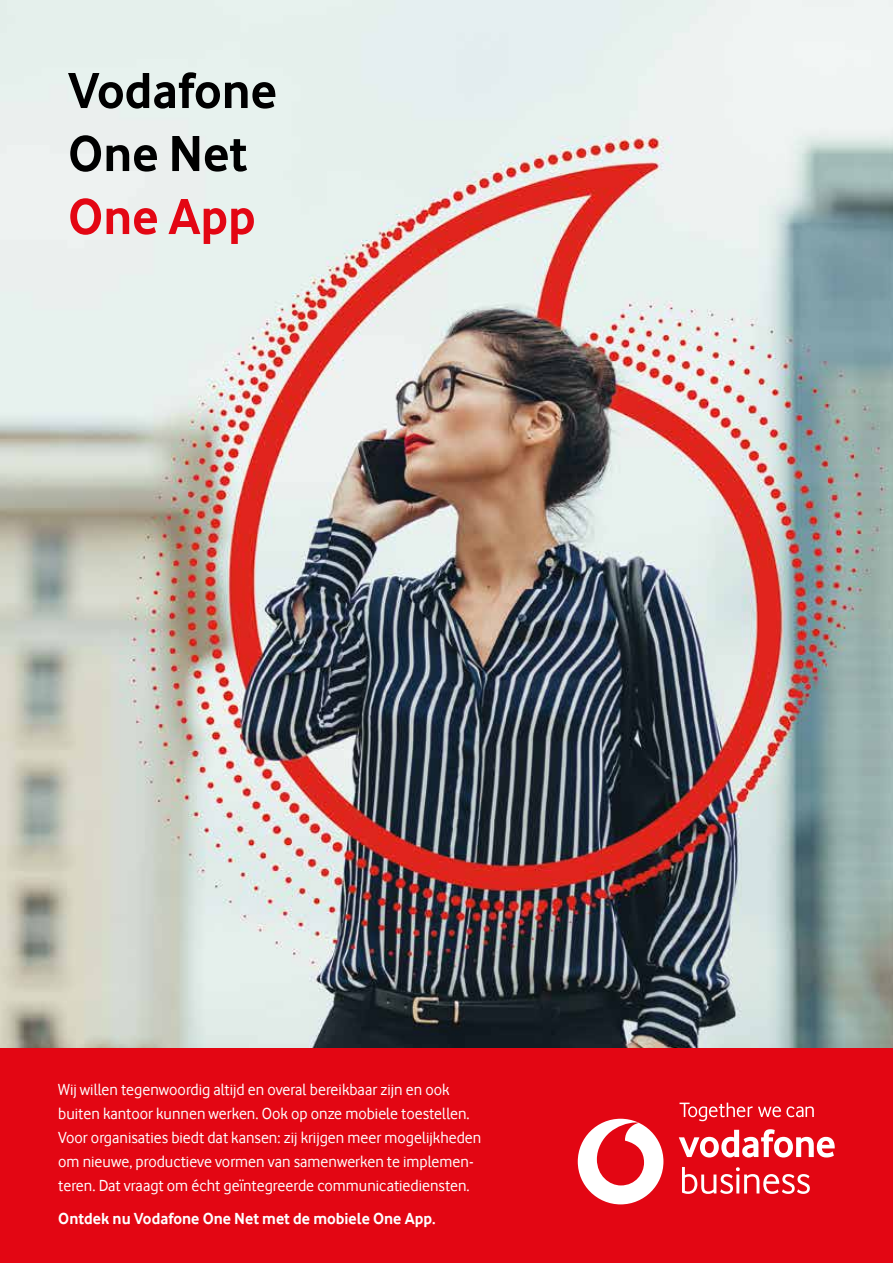
<style>
.page{position:relative;width:893px;height:1263px;background:#fff}
.page>*{position:absolute;margin:0;border:0;box-sizing:border-box;transform-origin:0 0}
.t1{font:700 52.5px/63px "Vodafone Rg";color:#000}
.t2{font:700 52.5px "Vodafone Rg";color:#e30613}
.t3{font:16.5px/24px "Vodafone Rg";color:#fff}
.t4{font:700 16.5px "Vodafone Rg";color:#fff}
</style>
<div class="page">
<img style="left:0;top:0;width:893px;height:1048px">
<div style="left:0;top:1048px;width:893px;height:215px;background:#e30613"></div>
<div style="left:578px;top:1119px;width:85px;height:85px;background:#fff;border-radius:50%"></div>
<svg style="left:597px;top:1122px;width:47px;height:63px"></svg>
<svg style="left:679px;top:1129px;width:156px;height:28px"></svg>
<svg style="left:682px;top:1167px;width:128px;height:27px"></svg>
<svg style="left:679px;top:1102px;width:135px;height:19px"></svg>
<h1 class="t1" style="left:68px;top:58px;width:210px">Vodafone<br>One Net</h1>
<h1 class="t2" style="left:68px;top:186px;width:189px">One App</h1>
<p class="t3" style="left:58px;top:1077px;width:425px">Wij willen tegenwoordig altijd en overal bereikbaar zijn en ook buiten kantoor kunnen werken. Ook op onze mobiele toestellen.<br>Voor organisaties biedt dat kansen: zij krijgen meer mogelijkheden om nieuwe, productieve vormen van samenwerken te implemen&shy;teren. Dat vraagt om écht geïntegreerde communicatiediensten.</p>
<p class="t4" style="left:58px;top:1208px;width:379px">Ontdek nu Vodafone One Net met de mobiele One App.</p>
</div>
